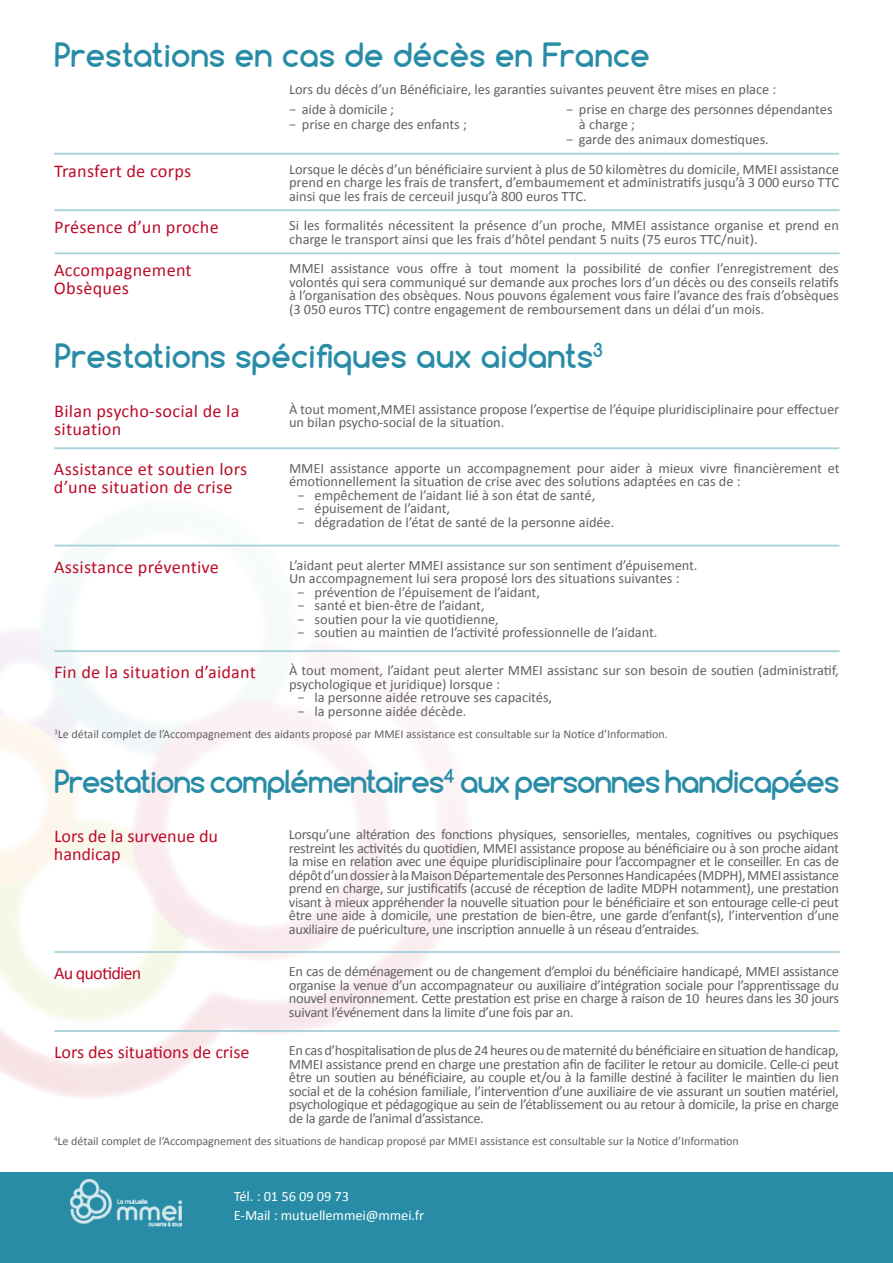
<style>
.page{position:relative;width:893px;height:1263px;background:#fff}
.page>*{position:absolute;margin:0;border:0;box-sizing:border-box;transform-origin:0 0}
.t1{font:700 31.5px "Comfortaa";color:#288ca6}
.t2{font:700 30px "Comfortaa";color:#288ca6}
.t3{font:18px/18px "Calibri";color:#bc0a27}
.t4{font:14.25px/13.5px "Calibri";letter-spacing:-.02em;color:#62615f;text-align:justify}
.t5{font:14.25px/18.8px "Calibri";color:#fff}
.t6{font:12px "Calibri";color:#62615f}
</style>
<div class="page">
<svg style="left:43px;top:544px;width:256px;height:82px"></svg>
<svg style="left:0;top:652px;width:467px;height:446px"></svg>
<svg style="left:0;top:626px;width:190px;height:398px"></svg>
<div style="left:0;top:1172px;width:893px;height:91px;background:#288ca6"></div>
<img style="left:70px;top:1180px;width:112px;height:46px">
<hr style="left:54px;top:447px;width:785px;height:2px;background:#a9d1db">
<hr style="left:54px;top:545px;width:785px;height:1px;background:#a9d1db">
<hr style="left:54px;top:650px;width:785px;height:2px;background:#a9d1db">
<hr style="left:54px;top:153px;width:785px;height:2px;background:#a9d1db">
<hr style="left:54px;top:209px;width:785px;height:2px;background:#a9d1db">
<hr style="left:54px;top:252px;width:785px;height:2px;background:#a9d1db">
<hr style="left:54px;top:951px;width:785px;height:2px;background:#a9d1db">
<hr style="left:54px;top:1030px;width:785px;height:2px;background:#a9d1db">
<h1 class="t1" style="left:54px;top:35px;width:598px">Prestations en cas de décès en France</h1>
<p class="t4" style="left:289px;top:83px;width:489px">Lors du décès d’un Bénéficiaire, les garanties suivantes peuvent être mises en place :</p>
<p class="t4" style="left:289px;top:101px;width:179px;line-height:15px">− aide à domicile ;<br>− prise en charge des enfants ;</p>
<p class="t4" style="left:566px;top:102px;width:268px">− prise en charge des personnes dépendantes</p>
<p class="t4" style="left:579px;top:117px;width:58px">à charge ;</p>
<p class="t4" style="left:566px;top:132px;width:204px">− garde des animaux domestiques.</p>
<p class="t3" style="left:54px;top:162px;width:139px">Transfert de corps</p>
<p class="t4" style="left:289px;top:162px;width:552px">Lorsque le décès d’un bénéficiaire survient à plus de 50 kilomètres du domicile, MMEI assistance prend en charge les frais de transfert, d’embaumement et administratifs jusqu’à 3 000 eurso TTC ainsi que les frais de cerceuil jusqu’à 800 euros TTC.</p>
<p class="t3" style="left:54px;top:218px;width:167px">Présence d’un proche</p>
<p class="t4" style="left:289px;top:219px;width:551px">Si les formalités nécessitent la présence d’un proche, MMEI assistance organise et prend en charge le transport ainsi que les frais d’hôtel pendant 5 nuits (75 euros TTC/nuit).</p>
<p class="t3" style="left:54px;top:261px;width:140px">Accompagnement<br>Obsèques</p>
<p class="t4" style="left:289px;top:262px;width:552px">MMEI assistance vous offre à tout moment la possibilité de confier l’enregistrement des volontés qui sera communiqué sur demande aux proches lors d’un décès ou des conseils relatifs à l’organisation des obsèques. Nous pouvons également vous faire l’avance des frais d’obsèques (3 050 euros TTC) contre engagement de remboursement dans un délai d’un mois.</p>
<h1 class="t1" style="left:55px;top:336px;width:550px">Prestations spécifiques aux aidants<sup>3</sup></h1>
<p class="t4" style="left:289px;top:402px;width:552px">À tout moment,MMEI assistance propose l’expertise de l’équipe pluridisciplinaire pour effectuer un bilan psycho-social de la situation.</p>
<p class="t3" style="left:54px;top:402px;width:187px">Bilan psycho-social de la situation</p>
<p class="t3" style="left:54px;top:460px;width:195px">Assistance et soutien lors d’une situation de crise</p>
<p class="t4" style="left:289px;top:461px;width:552px">MMEI assistance apporte un accompagnement pour aider à mieux vivre financièrement et</p>
<p class="t4" style="left:289px;top:475px;width:453px">émotionnellement la situation de crise avec des solutions adaptées en cas de :</p>
<p class="t4" style="left:298px;top:488px;width:299px">− empêchement de l’aidant lié à son état de santé,</p>
<p class="t4" style="left:298px;top:502px;width:154px">− épuisement de l’aidant,</p>
<p class="t4" style="left:298px;top:515px;width:318px">− dégradation de l’état de santé de la personne aidée.</p>
<p class="t3" style="left:54px;top:558px;width:167px">Assistance préventive</p>
<p class="t4" style="left:289px;top:558px;width:410px">L’aidant peut alerter MMEI assistance sur son sentiment d’épuisement.</p>
<p class="t4" style="left:289px;top:572px;width:392px">Un accompagnement lui sera proposé lors des situations suivantes :</p>
<p class="t4" style="left:298px;top:585px;width:244px">− prévention de l’épuisement de l’aidant,</p>
<p class="t4" style="left:298px;top:599px;width:189px">− santé et bien-être de l’aidant,</p>
<p class="t4" style="left:298px;top:612px;width:203px">− soutien pour la vie quotidienne,</p>
<p class="t4" style="left:298px;top:626px;width:362px">− soutien au maintien de l’activité professionnelle de l’aidant.</p>
<p class="t3" style="left:54px;top:663px;width:204px">Fin de la situation d’aidant</p>
<p class="t4" style="left:289px;top:664px;width:552px">À tout moment, l’aidant peut alerter MMEI assistanc sur son besoin de soutien (administratif,</p>
<p class="t4" style="left:289px;top:677px;width:212px">psychologique et juridique) lorsque :</p>
<p class="t4" style="left:298px;top:691px;width:256px">− la personne aidée retrouve ses capacités,</p>
<p class="t4" style="left:298px;top:704px;width:171px">− la personne aidée décède.</p>
<p class="t6" style="left:54px;top:726px;width:615px"><sup>3</sup>Le détail complet de l’Accompagnement des aidants proposé par MMEI assistance est consultable sur la Notice d’Information.</p>
<h2 class="t2" style="left:54px;top:763px;width:787px">Prestations complémentaires<sup>4</sup> aux personnes handicapées</h2>
<p class="t3" style="left:54px;top:827px;width:166px">Lors de la survenue du handicap</p>
<p class="t4" style="left:289px;top:828px;width:552px">Lorsqu’une altération des fonctions physiques, sensorielles, mentales, cognitives ou psychiques restreint les activités du quotidien, MMEI assistance propose au bénéficiaire ou à son proche aidant la mise en relation avec une équipe pluridisciplinaire pour l’accompagner et le conseiller. En cas de dépôt d’un dossier à la Maison Départementale des Personnes Handicapées (MDPH), MMEI assistance prend en charge, sur justificatifs (accusé de réception de ladite MDPH notamment), une prestation visant à mieux appréhender la nouvelle situation pour le bénéficiaire et son entourage celle-ci peut être une aide à domicile, une prestation de bien-être, une garde d’enfant(s), l’intervention d’une auxiliaire de puériculture, une inscription annuelle à un réseau d’entraides.</p>
<p class="t3" style="left:54px;top:964px;width:89px">Au quotidien</p>
<p class="t4" style="left:289px;top:965px;width:552px">En cas de déménagement ou de changement d’emploi du bénéficiaire handicapé, MMEI assistance organise la venue d’un accompagnateur ou auxiliaire d’intégration sociale pour l’apprentissage du nouvel environnement. Cette prestation est prise en charge à raison de 10 heures dans les 30 jours suivant l’événement dans la limite d’une fois par an.</p>
<p class="t3" style="left:54px;top:1043px;width:197px">Lors des situations de crise</p>
<p class="t4" style="left:289px;top:1044px;width:552px">En cas d’hospitalisation de plus de 24 heures ou de maternité du bénéficiaire en situation de handicap, MMEI assistance prend en charge une prestation afin de faciliter le retour au domicile. Celle-ci peut être un soutien au bénéficiaire, au couple et/ou à la famille destiné à faciliter le maintien du lien social et de la cohésion familiale, l’intervention d’une auxiliaire de vie assurant un soutien matériel, psychologique et pédagogique au sein de l’établissement ou au retour à domicile, la prise en charge de la garde de l’animal d’assistance.</p>
<p class="t6" style="left:54px;top:1133px;width:686px"><sup>4</sup>Le détail complet de l’Accompagnement des situations de handicap proposé par MMEI assistance est consultable sur la Notice d’Information</p>
<p class="t5" style="left:234px;top:1187px;width:192px">Tél. : 01 56 09 09 73<br>E-Mail : mutuellemmei@mmei.fr</p>
</div>
